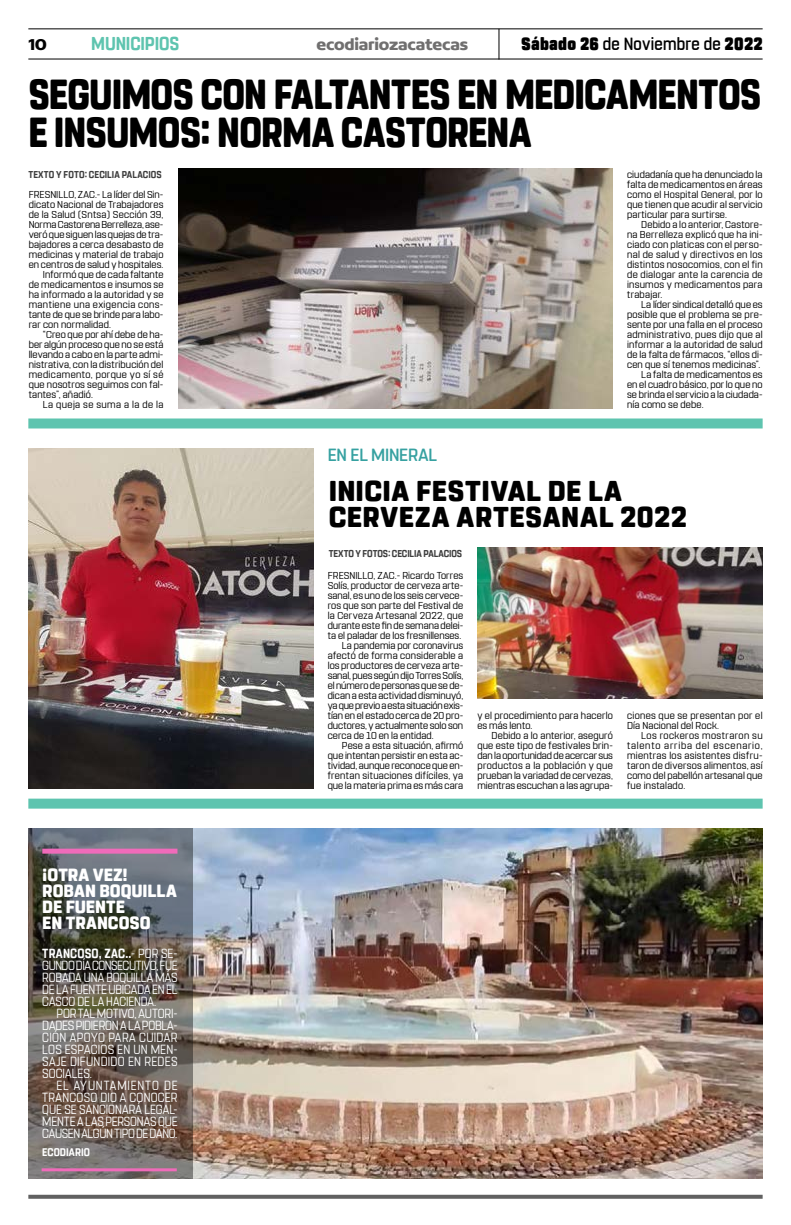
<style>
.page{position:relative;width:791px;height:1225px;background:#fff}
.page>*{position:absolute;margin:0;border:0;box-sizing:border-box;transform-origin:0 0}
.t1{font:800 41.8px/38px "Rohn Rounded";letter-spacing:-.02em;color:#000;scale:.86 1}
.t2{font:800 28.6px/26px "Rohn Rounded";letter-spacing:.02em;color:#000}
.t3{font:700 18.6px "Rohn Rounded";letter-spacing:-.01em;color:#5ec4af;scale:.91 1}
.t4{font:800 17.6px/16px "Rohn Rounded";color:#fff}
.t5{font:500 17.6px "Rohn Rounded";letter-spacing:.015em;color:#000;scale:.91 1}
.t6{font:500 17.6px "Rohn Rounded";color:#36a1a1}
.t7{font:700 16.9px "Concord";letter-spacing:-.01em;color:#706f6f}
.t8{font:700 16.9px "Concord";color:#000}
.t9{font:13.2px/12px "Rohn Rounded";letter-spacing:-.005em;color:#fff;text-align:justify;scale:.87 1}
.t10{font:13.2px/12px "Rohn Rounded";letter-spacing:-.005em;color:#fff;text-align:justify;scale:.88 1}
.t11{font:700 11px "Rohn Rounded";letter-spacing:.005em;color:#fff;scale:.91 1}
.t12{font:10px/10px "Rohn Rounded";letter-spacing:.01em;color:#000;text-align:justify}
.t13{font:10px "Rohn Rounded";letter-spacing:.04em;color:#000}
.t14{font:10px/10px "Rohn Rounded";letter-spacing:.03em;color:#000}
.t15{font:10px "Rohn Rounded";letter-spacing:-.01em;color:#000}
.t16{font:10px "Rohn Rounded";letter-spacing:-.015em;color:#000}
.t17{font:10px "Rohn Rounded";letter-spacing:.035em;color:#000}
.t18{font:700 9.9px "Rohn Rounded";color:#3d3d3d;scale:.91 1}
.s1{font-weight:900}
.s2{font-weight:700}
</style>
<div class="page">
<hr style="left:28px;top:28px;width:735px;height:1px;background:#000">
<hr style="left:28px;top:59px;width:735px;height:1px;background:#000">
<hr style="left:498px;top:29px;width:1px;height:31px;background:#000">
<svg style="left:28px;top:1194px;width:735px;height:4px;background:#7f7f7f"></svg>
<div style="left:28px;top:798px;width:735px;height:10px;background:#5ec4af"></div>
<div style="left:28px;top:418px;width:735px;height:10px;background:#5ec4af"></div>
<img style="left:193px;top:828px;width:570px;height:350px">
<svg style="left:28px;top:828px;width:165px;height:350px;background:#615c57"></svg>
<div style="left:42px;top:848px;width:135px;height:5px;background:#f06bba"></div>
<hr style="left:42px;top:1168px;width:135px;height:3px;background:#f06bba">
<img style="left:178px;top:168px;width:435px;height:240px">
<img style="left:477px;top:548px;width:286px;height:150px">
<img style="left:28px;top:448px;width:286px;height:340px">
<h3 class="t8" style="left:28px;top:34px;width:20px">10</h3>
<h3 class="t3" style="left:91px;top:32px;width:98px">MUNICIPIOS</h3>
<h3 class="t7" style="left:316px;top:34px;width:153px">ecodiariozacatecas</h3>
<h3 class="t5" style="left:521px;top:33px;width:267px"><span class="s1">Sábado 26</span> de Noviembre de <span class="s1">2022</span></h3>
<h1 class="t1" style="left:28px;top:75px;width:854px">SEGUIMOS CON FALTANTES EN MEDICAMENTOS<br>E INSUMOS: NORMA CASTORENA</h1>
<p class="t18" style="left:28px;top:168px;width:148px">TEXTO Y FOTO: CECILIA PALACIOS</p>
<p class="t12" style="left:627px;top:170px;width:137px">ciudadanía que ha denunciado la falta de medicamentos en áreas como el Hospital General, por lo que tienen que acudir al servicio particular para surtirse.</p>
<p class="t12" style="left:627px;top:220px;width:137px;text-indent:14px">Debido a lo anterior, Castore&shy;na Berrelleza explicó que ha ini&shy;ciado con platicas con el perso&shy;nal de salud y directivos en los distintos nosocomios, con el fin de dialogar ante la carencia de insumos y medicamentos para trabajar.</p>
<p class="t12" style="left:641px;top:300px;width:123px">La líder sindical detalló que es</p>
<p class="t12" style="left:627px;top:310px;width:137px">posible que el problema se pre-</p>
<p class="t12" style="left:627px;top:320px;width:137px">sente por una falla en el proceso</p>
<p class="t12" style="left:627px;top:330px;width:137px">administrativo, pues dijo que al</p>
<p class="t12" style="left:627px;top:340px;width:137px">informar a la autoridad de salud</p>
<p class="t12" style="left:627px;top:350px;width:137px">de la falta de fármacos, “ellos di-</p>
<p class="t12" style="left:627px;top:360px;width:135px">cen que sí tenemos medicinas”.</p>
<p class="t12" style="left:641px;top:370px;width:123px">La falta de medicamentos es</p>
<p class="t12" style="left:627px;top:380px;width:137px">en el cuadro básico, por lo que no</p>
<p class="t12" style="left:627px;top:390px;width:137px">se brinda el servicio a la ciudada-</p>
<p class="t12" style="left:627px;top:400px;width:78px">nía como se debe.</p>
<p class="t12" style="left:29px;top:190px;width:136px">FRESNILLO, ZAC.- La líder del Sin-</p>
<p class="t12" style="left:29px;top:200px;width:136px">dicato Nacional de Trabajadores</p>
<p class="t12" style="left:29px;top:210px;width:136px">de la Salud (Sntsa) Sección 39,</p>
<p class="t12" style="left:29px;top:220px;width:136px">Norma Castorena Berrelleza, ase-</p>
<p class="t12" style="left:29px;top:230px;width:136px">veró que siguen las quejas de tra-</p>
<p class="t12" style="left:29px;top:240px;width:136px">bajadores a cerca desabasto de</p>
<p class="t12" style="left:29px;top:250px;width:136px">medicinas y material de trabajo</p>
<p class="t12" style="left:29px;top:260px;width:136px">en centros de salud y hospitales.</p>
<p class="t12" style="left:43px;top:270px;width:122px">Informó que de cada faltante</p>
<p class="t12" style="left:29px;top:280px;width:136px">de medicamentos e insumos se</p>
<p class="t12" style="left:29px;top:290px;width:136px">ha informado a la autoridad y se</p>
<p class="t17" style="left:29px;top:299px;width:136px">mantiene una exigencia cons-</p>
<p class="t12" style="left:29px;top:310px;width:136px">tante de que se brinde para labo-</p>
<p class="t12" style="left:29px;top:320px;width:84px">rar con normalidad.</p>
<p class="t12" style="left:43px;top:330px;width:122px">“Creo que por ahí debe de ha-</p>
<p class="t12" style="left:29px;top:340px;width:136px">ber algún proceso que no se está</p>
<p class="t12" style="left:29px;top:350px;width:136px">llevando a cabo en la parte admi-</p>
<p class="t12" style="left:29px;top:360px;width:136px">nistrativa, con la distribución del</p>
<p class="t13" style="left:29px;top:369px;width:136px">medicamento, porque yo sí sé</p>
<p class="t12" style="left:29px;top:380px;width:136px">que nosotros seguimos con fal-</p>
<p class="t12" style="left:29px;top:390px;width:66px">tantes”, añadió.</p>
<p class="t13" style="left:43px;top:399px;width:122px">La queja se suma a la de la</p>
<h3 class="t6" style="left:328px;top:445px;width:111px">EN EL MINERAL</h3>
<h2 class="t2" style="left:329px;top:478px;width:360px">INICIA FESTIVAL DE LA<br>CERVEZA ARTESANAL 2022</h2>
<h3 class="t4" style="left:42px;top:867px;width:136px">¡OTRA VEZ!<br>ROBAN BOQUILLA<br>DE FUENTE<br>EN TRANCOSO</h3>
<h3 class="t9" style="left:42px;top:947px;width:157px"><span class="s2">TRANCOSO, ZAC..</span>- POR SE-GUNDO DÍA CONSECUTIVO, FUE ROBADA UNA BOQUILLA MÁS DE LA FUENTE UBICADA EN EL CASCO DE LA HACIENDA.</h3>
<h3 class="t10" style="left:42px;top:1007px;width:155px;text-indent:14px">POR TAL MOTIVO, AUTORI-DADES PIDIERON A LA POBLA-CIÓN APOYO PARA CUIDAR LOS ESPACIOS EN UN MEN-SAJE DIFUNDIDO EN REDES SOCIALES.</h3>
<h3 class="t9" style="left:42px;top:1079px;width:157px;text-indent:14px">EL AYUNTAMIENTO DE TRANCOSO DIO A CONOCER QUE SE SANCIONARÁ LEGAL-MENTE A LAS PERSONAS QUE CAUSEN ALGÚN TIPO DE DAÑO.</h3>
<p class="t11" style="left:42px;top:1146px;width:54px">ECODIARIO</p>
<p class="t18" style="left:329px;top:548px;width:148px">TEXTO Y FOTOS: CECILIA PALACIOS</p>
<p class="t12" style="left:328px;top:570px;width:137px">FRESNILLO, ZAC.- Ricardo Torres</p>
<p class="t12" style="left:328px;top:580px;width:137px">Solís, productor de cerveza arte-</p>
<p class="t12" style="left:328px;top:590px;width:137px">sanal, es uno de los seis cervece-</p>
<p class="t12" style="left:328px;top:600px;width:137px">ros que son parte del Festival de</p>
<p class="t12" style="left:328px;top:610px;width:137px">la Cerveza Artesanal 2022, que</p>
<p class="t12" style="left:328px;top:620px;width:137px">durante este fin de semana delei-</p>
<p class="t12" style="left:328px;top:630px;width:135px">ta el paladar de los fresnillenses.</p>
<p class="t12" style="left:342px;top:640px;width:123px">La pandemia por coronavirus</p>
<p class="t12" style="left:328px;top:650px;width:137px">afectó de forma considerable a</p>
<p class="t12" style="left:328px;top:660px;width:137px">los productores de cerveza arte-</p>
<p class="t15" style="left:328px;top:669px;width:137px">sanal, pues según dijo Torres Solís,</p>
<p class="t12" style="left:328px;top:680px;width:137px">el número de personas que se de-</p>
<p class="t12" style="left:328px;top:690px;width:137px">dican a esta actividad disminuyó,</p>
<p class="t16" style="left:328px;top:699px;width:137px">ya que previo a esta situación exis-</p>
<p class="t12" style="left:328px;top:710px;width:137px">tían en el estado cerca de 20 pro-</p>
<p class="t12" style="left:328px;top:720px;width:137px">ductores, y actualmente solo son</p>
<p class="t12" style="left:328px;top:730px;width:107px">cerca de 10 en la entidad.</p>
<p class="t12" style="left:342px;top:740px;width:123px">Pese a esta situación, afirmó</p>
<p class="t12" style="left:328px;top:750px;width:137px">que intentan persistir en esta ac-</p>
<p class="t12" style="left:328px;top:760px;width:137px">tividad, aunque reconoce que en-</p>
<p class="t12" style="left:328px;top:770px;width:137px">frentan situaciones difíciles, ya</p>
<p class="t12" style="left:328px;top:780px;width:137px">que la materia prima es más cara</p>
<p class="t12" style="left:477px;top:710px;width:137px">y el procedimiento para hacerlo es más lento.</p>
<p class="t12" style="left:477px;top:730px;width:137px;text-indent:14px">Debido a lo anterior, aseguró que este tipo de festivales brin&shy;dan la oportunidad de acercar sus productos a la población y que prueban la variadad de cervezas, mientras escuchan a las agrupa-</p>
<p class="t14" style="left:627px;top:710px;width:137px">ciones que se presentan por el<br>Día Nacional del Rock.</p>
<p class="t12" style="left:627px;top:730px;width:137px;text-indent:14px">Los rockeros mostraron su talento arriba del escenario, mientras los asistentes disfru&shy;taron de diversos alimentos, así como del pabellón artesanal que fue instalado.</p>
</div>
